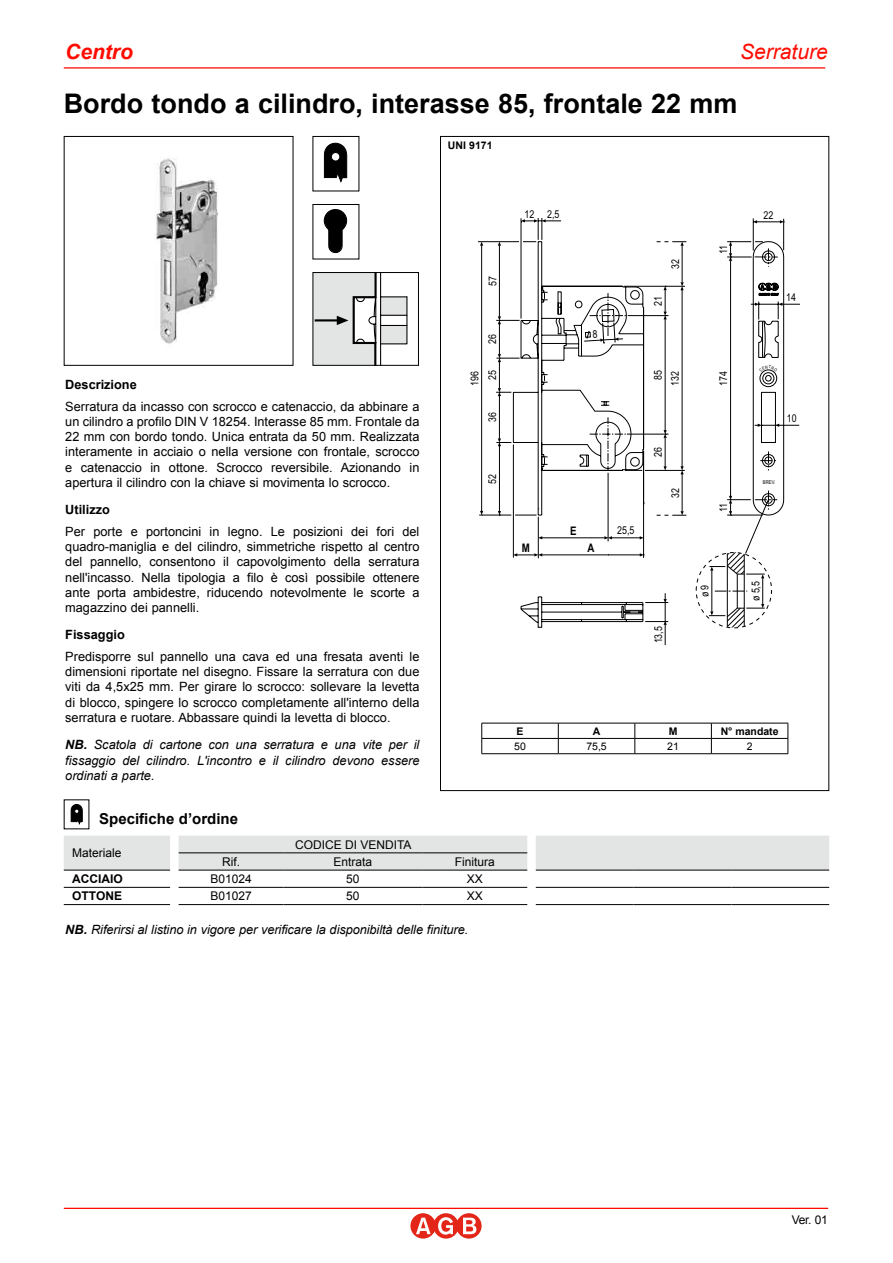
<style>
.page{position:relative;width:893px;height:1263px;background:#fff}
.page>*{position:absolute;margin:0;border:0;box-sizing:border-box;transform-origin:0 0}
.t1{font:700 27px "Arial";color:#000}
.t2{font:italic 21px "Arial";color:#ff0b00}
.t3{font:italic 700 21px "Arial";color:#ff0b00}
.t4{font:700 15px "Arial";color:#000}
.t5{font:12.75px/15.3px "Arial";color:#000;text-align:justify}
.t6{font:italic 12.75px/15.3px "Arial";letter-spacing:-.005em;color:#000;text-align:justify}
.t7{font:700 12.75px "Arial";color:#000}
.t8{font:12px "Arial";color:#000}
.t9{font:700 12px "Arial";color:#000}
.t10{font:700 11.85px "Arial Narrow";color:#000}
.t11{font:10.8px/17.9px "Arial Narrow";color:#000;text-align:center}
.t12{font:700 10.5px "Arial";color:#000}
.t13{font:10.5px "Arial";color:#000}
.t14{font:5.25px "Arial Narrow";color:#000}
.s1{font-weight:700}
</style>
<div class="page">
<hr style="left:64px;top:67px;width:761px;height:2px;background:#ff0b00">
<hr style="left:481px;top:245px;width:1px;height:266px;background:#000">
<svg style="left:480px;top:242px;width:3px;height:4px"></svg>
<hr style="left:513px;top:444px;width:1px;height:114px;background:#000">
<hr style="left:643px;top:451px;width:1px;height:107px;background:#000">
<hr style="left:753px;top:218px;width:1px;height:32px;background:#000">
<svg style="left:753px;top:220px;width:32px;height:3px"></svg>
<hr style="left:783px;top:219px;width:1px;height:31px;background:#000">
<svg style="left:784px;top:424px;width:15px;height:3px"></svg>
<hr style="left:538px;top:517px;width:1px;height:41px;background:#000">
<hr style="left:608px;top:473px;width:1px;height:68px;background:#000">
<hr style="left:542px;top:537px;width:63px;height:1px;background:#000">
<svg style="left:604px;top:536px;width:40px;height:3px"></svg>
<hr style="left:542px;top:555px;width:98px;height:1px;background:#000">
<svg style="left:640px;top:553px;width:5px;height:3px"></svg>
<svg style="left:513px;top:553px;width:29px;height:3px"></svg>
<svg style="left:645px;top:241px;width:139px;height:275px"></svg>
<svg style="left:751px;top:302px;width:49px;height:56px"></svg>
<hr style="left:478px;top:241px;width:41px;height:1px;background:#000">
<hr style="left:479px;top:515px;width:32px;height:1px;background:#000">
<hr style="left:645px;top:470px;width:40px;height:1px;background:#000">
<svg style="left:727px;top:241px;width:51px;height:26px"></svg>
<svg style="left:520px;top:593px;width:148px;height:52px"></svg>
<svg style="left:709px;top:491px;width:68px;height:137px"></svg>
<svg style="left:758px;top:282px;width:21px;height:14px"></svg>
<img style="left:155px;top:157px;width:63px;height:187px">
<div style="left:64px;top:136px;width:229px;height:230px;border:1px solid #000"></div>
<svg style="left:323px;top:142px;width:25px;height:41px"></svg>
<svg style="left:323px;top:209px;width:25px;height:45px"></svg>
<div style="left:313px;top:273px;width:63px;height:92px;background:#e3e4e4"></div>
<hr style="left:315px;top:319px;width:23px;height:2px;background:#000">
<svg style="left:337px;top:274px;width:71px;height:90px"></svg>
<div style="left:313px;top:272px;width:106px;height:94px;border:1px solid #000"></div>
<hr style="left:482px;top:723px;width:76px;height:1px;background:#000">
<hr style="left:558px;top:723px;width:77px;height:1px;background:#000">
<hr style="left:635px;top:723px;width:76px;height:1px;background:#000">
<hr style="left:711px;top:723px;width:77px;height:1px;background:#000">
<hr style="left:482px;top:738px;width:76px;height:1px;background:#000">
<svg style="left:481px;top:723px;width:1px;height:30px"></svg>
<hr style="left:558px;top:738px;width:77px;height:1px;background:#000">
<svg style="left:558px;top:723px;width:1px;height:30px"></svg>
<hr style="left:635px;top:738px;width:76px;height:1px;background:#000">
<svg style="left:635px;top:723px;width:1px;height:30px"></svg>
<hr style="left:711px;top:738px;width:77px;height:1px;background:#000">
<svg style="left:711px;top:723px;width:1px;height:30px"></svg>
<svg style="left:788px;top:723px;width:1px;height:30px"></svg>
<hr style="left:482px;top:753px;width:76px;height:1px;background:#000">
<hr style="left:558px;top:753px;width:77px;height:1px;background:#000">
<hr style="left:635px;top:753px;width:76px;height:1px;background:#000">
<hr style="left:711px;top:753px;width:77px;height:1px;background:#000">
<div style="left:64px;top:836px;width:765px;height:34px;background:#e3e4e4"></div>
<hr style="left:179px;top:852px;width:104px;height:1px;background:#000">
<hr style="left:283px;top:852px;width:139px;height:1px;background:#000">
<hr style="left:422px;top:852px;width:105px;height:1px;background:#000">
<hr style="left:64px;top:870px;width:106px;height:1px;background:#000">
<hr style="left:179px;top:870px;width:104px;height:1px;background:#000">
<hr style="left:283px;top:870px;width:139px;height:1px;background:#000">
<hr style="left:422px;top:870px;width:105px;height:1px;background:#000">
<hr style="left:536px;top:870px;width:98px;height:1px;background:#000">
<hr style="left:634px;top:870px;width:97px;height:1px;background:#000">
<hr style="left:731px;top:870px;width:98px;height:1px;background:#000">
<hr style="left:64px;top:887px;width:106px;height:1px;background:#000">
<hr style="left:179px;top:887px;width:104px;height:1px;background:#000">
<hr style="left:283px;top:887px;width:139px;height:1px;background:#000">
<hr style="left:422px;top:887px;width:105px;height:1px;background:#000">
<hr style="left:536px;top:887px;width:98px;height:1px;background:#000">
<hr style="left:634px;top:887px;width:97px;height:1px;background:#000">
<hr style="left:731px;top:887px;width:98px;height:1px;background:#000">
<hr style="left:64px;top:904px;width:106px;height:1px;background:#000">
<hr style="left:179px;top:904px;width:104px;height:1px;background:#000">
<hr style="left:283px;top:904px;width:139px;height:1px;background:#000">
<hr style="left:422px;top:904px;width:105px;height:1px;background:#000">
<hr style="left:536px;top:904px;width:98px;height:1px;background:#000">
<hr style="left:634px;top:904px;width:97px;height:1px;background:#000">
<hr style="left:731px;top:904px;width:98px;height:1px;background:#000">
<svg style="left:71px;top:804px;width:12px;height:21px"></svg>
<svg style="left:410px;top:1213px;width:72px;height:25px"></svg>
<hr style="left:64px;top:1208px;width:764px;height:1px;background:#ff0b00">
<svg style="left:759px;top:365px;width:19px;height:22px"></svg>
<svg style="left:496px;top:218px;width:149px;height:298px"></svg>
<h2 class="t3" style="left:65px;top:38px;width:69px">Centro</h2>
<h2 class="t2" style="left:740px;top:38px;width:89px">Serrature</h2>
<h1 class="t1" style="left:64px;top:86px;width:675px">Bordo tondo a cilindro, interasse 85, frontale 22 mm</h1>
<p class="t12" style="left:448px;top:139px;width:46px">UNI 9171</p>
<p class="t7" style="left:65px;top:376px;width:73px">Descrizione</p>
<p class="t5" style="left:65px;top:399px;width:356px">Serratura da incasso con scrocco e catenaccio, da abbinare a un cilindro a profilo DIN V 18254. Interasse 85 mm. Frontale da 22 mm con bordo tondo. Unica entrata da 50 mm. Realizzata interamente in acciaio o nella versione con frontale, scrocco e catenaccio in ottone. Scrocco reversibile. Azionando in apertura il cilindro con la chiave si movimenta lo scrocco.</p>
<p class="t7" style="left:65px;top:501px;width:46px">Utilizzo</p>
<p class="t5" style="left:65px;top:524px;width:356px">Per porte e portoncini in legno. Le posizioni dei fori del quadro-maniglia e del cilindro, simmetriche rispetto al centro del pannello, consentono il capovolgimento della serratura nell'incasso. Nella tipologia a filo è così possibile ottenere ante porta ambidestre, riducendo notevolmente le scorte a magazzino dei pannelli.</p>
<p class="t7" style="left:65px;top:627px;width:61px">Fissaggio</p>
<p class="t5" style="left:65px;top:649px;width:356px">Predisporre sul pannello una cava ed una fresata aventi le dimensioni riportate nel disegno. Fissare la serratura con due viti da 4,5x25 mm. Per girare lo scrocco: sollevare la levetta di blocco, spingere lo scrocco completamente all'interno della serratura e ruotare. Abbassare quindi la levetta di blocco.</p>
<p class="t6" style="left:65px;top:737px;width:356px"><span class="s1">NB.</span> Scatola di cartone con una serratura e una vite per il fissaggio del cilindro. L'incontro e il cilindro devono essere ordinati a parte.</p>
<p class="t4" style="left:99px;top:808px;width:140px">Specifiche d’ordine</p>
<p class="t11" style="left:484px;top:286px;width:11px;rotate:-90deg">57</p>
<p class="t11" style="left:483px;top:344px;width:11px;rotate:-90deg">26</p>
<p class="t11" style="left:466px;top:386px;width:17px;rotate:-90deg">196<br>25</p>
<p class="t11" style="left:483px;top:422px;width:11px;rotate:-90deg">36</p>
<p class="t11" style="left:483px;top:484px;width:11px;rotate:-90deg">52</p>
<p class="t8" style="left:72px;top:845px;width:51px">Materiale</p>
<p class="t8" style="left:295px;top:836px;width:118px">CODICE DI VENDITA</p>
<p class="t8" style="left:222px;top:854px;width:19px">Rif.</p>
<p class="t8" style="left:334px;top:854px;width:40px">Entrata</p>
<p class="t8" style="left:455px;top:854px;width:42px">Finitura</p>
<p class="t9" style="left:72px;top:871px;width:52px">ACCIAIO</p>
<p class="t8" style="left:210px;top:871px;width:43px">B01024</p>
<p class="t8" style="left:346px;top:871px;width:15px">50</p>
<p class="t8" style="left:467px;top:871px;width:18px">XX</p>
<p class="t9" style="left:72px;top:888px;width:51px">OTTONE</p>
<p class="t8" style="left:210px;top:888px;width:43px">B01027</p>
<p class="t8" style="left:346px;top:888px;width:15px">50</p>
<p class="t8" style="left:467px;top:888px;width:18px">XX</p>
<p class="t6" style="left:65px;top:922px;width:404px"><span class="s1">NB.</span> Riferirsi al listino in vigore per verificare la disponibiltà delle finiture.</p>
<p class="t11" style="left:525px;top:205px;width:11px">12</p>
<p class="t11" style="left:547px;top:205px;width:14px">2,5</p>
<p class="t11" style="left:666px;top:269px;width:11px;rotate:-90deg">32</p>
<p class="t11" style="left:649px;top:306px;width:11px;rotate:-90deg">21</p>
<p class="t11" style="left:714px;top:254px;width:11px;rotate:-90deg">11</p>
<p class="t11" style="left:763px;top:206px;width:11px">22</p>
<p class="t11" style="left:786px;top:288px;width:11px">14</p>
<p class="t10" style="left:522px;top:538px;width:10px">M</p>
<p class="t11" style="left:649px;top:386px;width:17px;line-height:17.1px;rotate:-90deg">85<br>132</p>
<p class="t10" style="left:570px;top:521px;width:8px">E</p>
<p class="t11" style="left:617px;top:522px;width:19px">25,5</p>
<p class="t10" style="left:587px;top:538px;width:8px">A</p>
<p class="t11" style="left:649px;top:457px;width:11px;rotate:-90deg">26</p>
<p class="t11" style="left:666px;top:498px;width:11px;rotate:-90deg">32</p>
<p class="t11" style="left:649px;top:643px;width:19px;rotate:-90deg">13,5</p>
<p class="t11" style="left:714px;top:386px;width:16px;rotate:-90deg">174</p>
<p class="t11" style="left:714px;top:512px;width:11px;rotate:-90deg">11</p>
<p class="t11" style="left:787px;top:409px;width:11px">10</p>
<p class="t14" style="left:763px;top:479px;width:14px">BREV.</p>
<p class="t11" style="left:696px;top:597px;width:14px;rotate:-90deg">ø 9</p>
<p class="t11" style="left:747px;top:601px;width:22px;rotate:-90deg">ø 5,5</p>
<p class="t12" style="left:516px;top:724px;width:9px">E</p>
<p class="t12" style="left:593px;top:724px;width:9px">A</p>
<p class="t12" style="left:669px;top:724px;width:10px">M</p>
<p class="t12" style="left:721px;top:724px;width:59px">N° mandate</p>
<p class="t13" style="left:514px;top:739px;width:13px">50</p>
<p class="t13" style="left:586px;top:739px;width:22px">75,5</p>
<p class="t13" style="left:667px;top:739px;width:13px">21</p>
<p class="t13" style="left:747px;top:739px;width:7px">2</p>
<p class="t8" style="left:792px;top:1212px;width:37px">Ver. 01</p>
</div>
